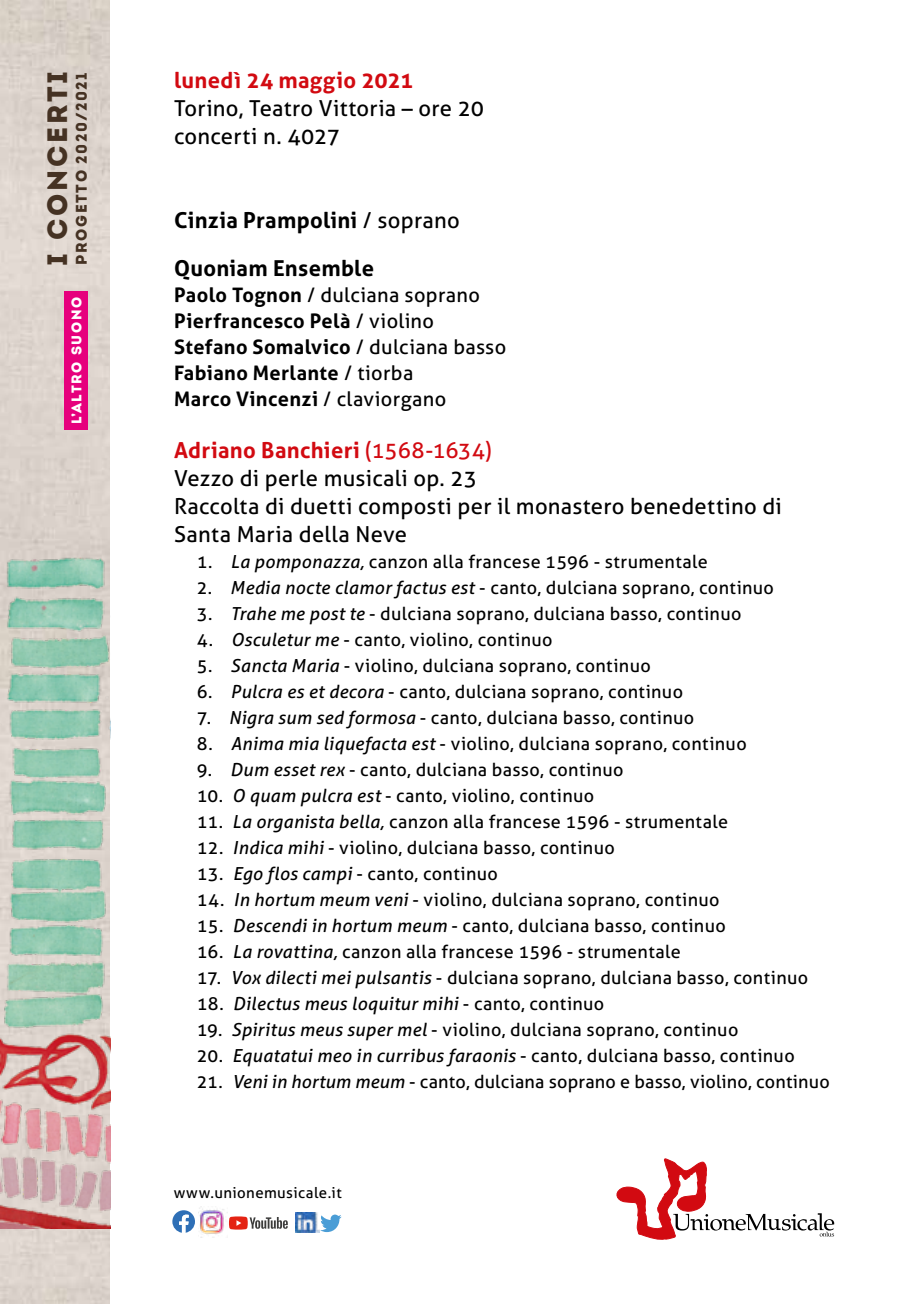
<style>
.page{position:relative;width:908px;height:1304px;background:#fff}
.page>*{position:absolute;margin:0;border:0;box-sizing:border-box;transform-origin:0 0}
.t1{font:900 28px "Intro";letter-spacing:.1em;color:#453223}
.t2{font:22px/28px "Aller";letter-spacing:.01em;color:#000}
.t3{font:700 22px/48px "Aller";letter-spacing:.01em;color:#000}
.t4{font:700 22px "Aller";letter-spacing:.015em;color:#d20a11}
.t5{font:700 20px/26px "Aller";letter-spacing:.015em;color:#000}
.t6{font:18px "Aller";letter-spacing:.02em;color:#000}
.t7{font:italic 18px "Aller";letter-spacing:.015em;color:#000}
.t8{font:900 15.4px "Intro";letter-spacing:.1em;color:#453223}
.t9{font:15px "Aller";letter-spacing:.025em;color:#000}
.t10{font:900 14px "Intro";letter-spacing:.12em;color:#fff}
.s1{font-weight:400}
.s2{font-weight:700;color:#d20a11}
.s3{color:#d20a11}
.s4{font-style:italic}
.s5{font-style:normal}
</style>
<div class="page">
<img style="left:0;top:0;width:109px;height:1304px">
<svg style="left:616px;top:1158px;width:217px;height:82px"></svg>
<img style="left:199px;top:1208px;width:25px;height:30px">
<svg style="left:229px;top:1216px;width:59px;height:14px"></svg>
<svg style="left:172px;top:1210px;width:23px;height:23px"></svg>
<svg style="left:320px;top:1215px;width:21px;height:17px"></svg>
<img style="left:295px;top:1212px;width:24px;height:20px">
<img style="left:0;top:550px;width:110px;height:678px">
<div style="left:64px;top:291px;width:24px;height:139px;background:#e6007d"></div>
<h1 class="t1" style="left:39px;top:266px;width:196px;rotate:-90deg">I CONCERTI</h1>
<p class="t8" style="left:71px;top:265px;width:194px;rotate:-90deg">PROGETTO 2020/2021</p>
<p class="t10" style="left:67px;top:424px;width:129px;rotate:-90deg">L’ALTRO SUONO</p>
<p class="t4" style="left:174px;top:67px;width:240px">lunedì 24 maggio 2021</p>
<p class="t2" style="left:174px;top:94px;width:311px">Torino, Teatro Vittoria – ore 20 concerti n. 4027</p>
<p class="t3" style="left:174px;top:196px;width:287px">Cinzia Prampolini <span class="s1">/ soprano<br></span>Quoniam Ensemble</p>
<p class="t5" style="left:174px;top:282px;width:333px">Paolo Tognon <span class="s1">/ dulciana soprano<br></span>Pierfrancesco Pelà <span class="s1">/ violino<br></span>Stefano Somalvico <span class="s1">/ dulciana basso<br></span>Fabiano Merlante <span class="s1">/ tiorba<br></span>Marco Vincenzi <span class="s1">/ claviorgano</span></p>
<p class="t2" style="left:174px;top:436px;width:609px"><span class="s2">Adriano Banchieri</span> <span class="s3">(1568-1634)<br></span>Vezzo di perle musicali op. 23<br>Raccolta di duetti composti per il monastero benedettino di Santa Maria della Neve</p>
<p class="t6" style="left:197px;top:551px;width:512px">1. <span class="s4">La pomponazza,</span> canzon alla francese 1596 - strumentale</p>
<p class="t6" style="left:197px;top:577px;width:578px">2. <span class="s4">Media nocte clamor factus est</span> - canto, dulciana soprano, continuo</p>
<p class="t6" style="left:197px;top:603px;width:546px">3. <span class="s4">Trahe me post te</span> - dulciana soprano, dulciana basso, continuo</p>
<p class="t6" style="left:197px;top:629px;width:357px">4. <span class="s4">Osculetur me</span> - canto, violino, continuo</p>
<p class="t6" style="left:197px;top:655px;width:455px">5. <span class="s4">Sancta Maria</span> - violino, dulciana soprano, continuo</p>
<p class="t6" style="left:197px;top:681px;width:487px">6. <span class="s4">Pulcra es et decora</span> - canto, dulciana soprano, continuo</p>
<p class="t6" style="left:197px;top:707px;width:499px">7. <span class="s4">Nigra sum sed formosa</span> - canto, dulciana basso, continuo</p>
<p class="t6" style="left:197px;top:733px;width:551px">8. <span class="s4">Anima mia liquefacta est</span> - violino, dulciana soprano, continuo</p>
<p class="t6" style="left:197px;top:759px;width:428px">9. <span class="s4">Dum esset rex</span> - canto, dulciana basso, continuo</p>
<p class="t6" style="left:197px;top:785px;width:399px">10. <span class="s4">O quam pulcra est</span> - canto, violino, continuo</p>
<p class="t6" style="left:197px;top:811px;width:532px">11. <span class="s4">La organista bella,</span> canzon alla francese 1596 - strumentale</p>
<p class="t6" style="left:197px;top:837px;width:419px">12. <span class="s4">Indica mihi</span> - violino, dulciana basso, continuo</p>
<p class="t6" style="left:197px;top:863px;width:302px">13. <span class="s4">Ego flos campi</span> - canto, continuo</p>
<p class="t6" style="left:197px;top:889px;width:524px">14. <span class="s4">In hortum meum veni</span> - violino, dulciana soprano, continuo</p>
<p class="t6" style="left:197px;top:915px;width:530px">15. <span class="s4">Descendi in hortum meum</span> - canto, dulciana basso, continuo</p>
<p class="t6" style="left:197px;top:941px;width:485px">16. <span class="s4">La rovattina,</span> canzon alla francese 1596 - strumentale</p>
<p class="t6" style="left:197px;top:967px;width:612px">17. <span class="s4">Vox dilecti mei pulsantis</span> - dulciana soprano, dulciana basso, continuo</p>
<p class="t7" style="left:197px;top:993px;width:409px"><span class="s5">18.</span> Dilectus meus loquitur mihi <span class="s5">- canto, continuo</span></p>
<p class="t6" style="left:197px;top:1019px;width:543px">19. <span class="s4">Spiritus meus super mel</span> - violino, dulciana soprano, continuo</p>
<p class="t6" style="left:197px;top:1045px;width:599px">20. <span class="s4">Equatatui meo in curribus faraonis</span> - canto, dulciana basso, continuo</p>
<p class="t6" style="left:197px;top:1071px;width:634px">21. <span class="s4">Veni in hortum meum</span> - canto, dulciana soprano e basso, violino, continuo</p>
<p class="t9" style="left:174px;top:1183px;width:169px">www.unionemusicale.it</p>
</div>
